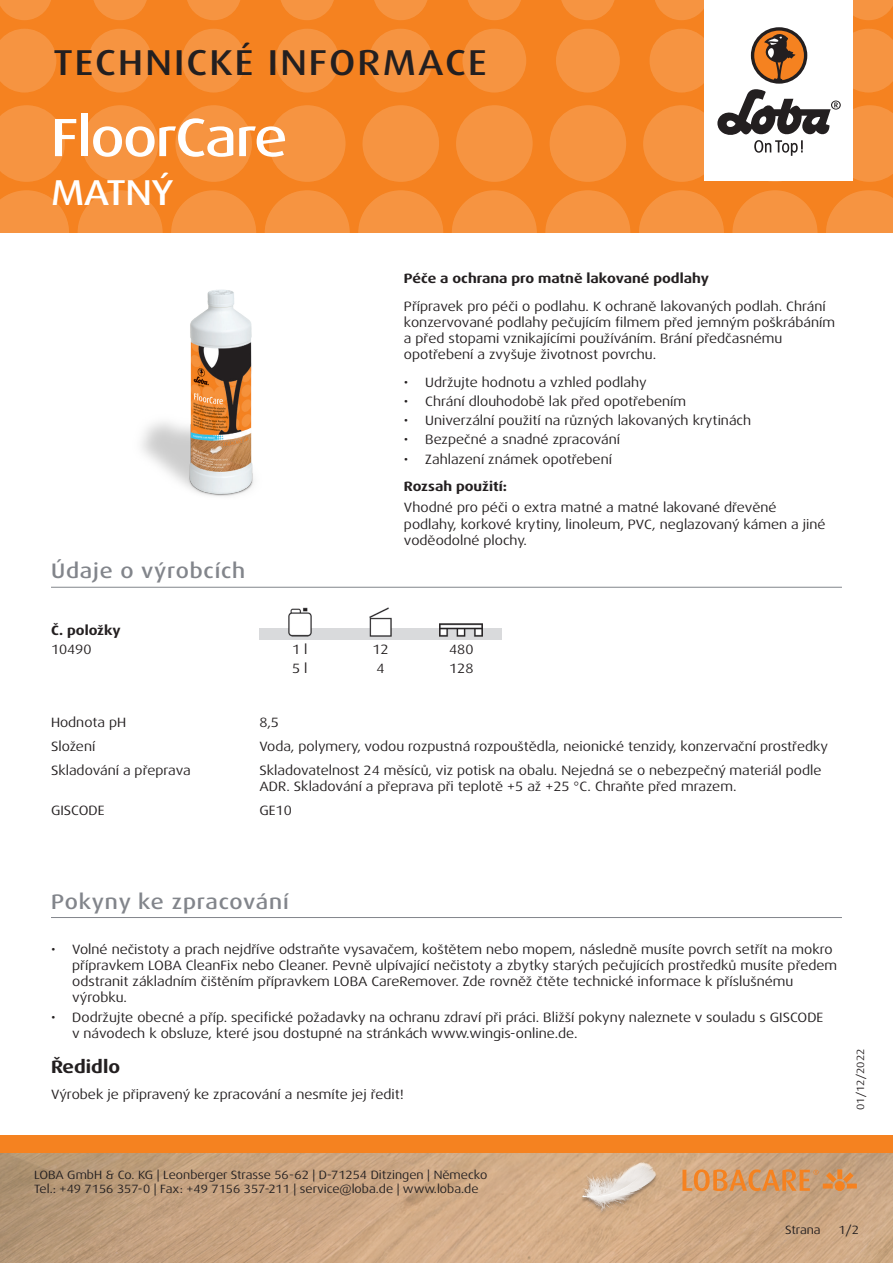
<style>
.page{position:relative;width:893px;height:1263px;background:#fff}
.page>*{position:absolute;margin:0;border:0;box-sizing:border-box;transform-origin:0 0}
.t1{font:500 expanded 54px "Dax Pro";letter-spacing:-.025em;color:#fff}
.t2{font:500 expanded 36px "Dax Pro";letter-spacing:.06em;color:#231f20}
.t3{font:500 expanded 36px "Dax Pro";letter-spacing:-.015em;color:#fff}
.Titel_grau{font:500 expanded 21px "Dax Pro";letter-spacing:.04em;color:#82858b}
.t4{font:700 expanded 18px "Dax Pro";color:#231f20}
.Text{font:expanded 13.5px/16.2px "Dax Pro";color:#231f20}
.Text_Bold{font:700 expanded 13.5px "Dax Pro";color:#231f20}
.Text_zentriert{font:expanded 13.5px "Dax Pro";color:#231f20}
.t5{font:expanded 12px/14.4px "Dax Pro";color:#231f20}
.t6{font:expanded 10.5px "Dax Pro";color:#231f20}
</style>
<div class="page">
<div style="left:0;top:0;width:893px;height:233px;background:#f58220"></div>
<svg style="left:0;top:190px;width:69px;height:43px"></svg>
<svg style="left:78px;top:190px;width:85px;height:85px;fill:#f69441"></svg>
<svg style="left:171px;top:190px;width:85px;height:85px;fill:#f69441"></svg>
<svg style="left:265px;top:190px;width:85px;height:85px;fill:#f69441"></svg>
<svg style="left:358px;top:190px;width:85px;height:85px;fill:#f69441"></svg>
<svg style="left:545px;top:190px;width:85px;height:85px;fill:#f69441"></svg>
<svg style="left:452px;top:190px;width:85px;height:85px;fill:#f69441"></svg>
<svg style="left:732px;top:190px;width:85px;height:85px;fill:#f69441"></svg>
<svg style="left:639px;top:190px;width:85px;height:85px;fill:#f69441"></svg>
<svg style="left:826px;top:190px;width:67px;height:43px"></svg>
<svg style="left:0;top:105px;width:65px;height:77px"></svg>
<svg style="left:82px;top:105px;width:76px;height:77px"></svg>
<svg style="left:175px;top:105px;width:77px;height:77px"></svg>
<svg style="left:269px;top:105px;width:76px;height:77px"></svg>
<svg style="left:456px;top:105px;width:77px;height:77px"></svg>
<svg style="left:362px;top:105px;width:77px;height:77px"></svg>
<svg style="left:550px;top:105px;width:76px;height:77px"></svg>
<svg style="left:0;top:29px;width:56px;height:63px"></svg>
<svg style="left:182px;top:29px;width:64px;height:63px"></svg>
<svg style="left:88px;top:29px;width:64px;height:63px"></svg>
<svg style="left:275px;top:29px;width:64px;height:63px"></svg>
<svg style="left:462px;top:29px;width:64px;height:63px"></svg>
<svg style="left:369px;top:29px;width:64px;height:63px"></svg>
<svg style="left:556px;top:29px;width:64px;height:63px"></svg>
<svg style="left:0;top:0;width:51px;height:20px"></svg>
<svg style="left:187px;top:0;width:53px;height:20px"></svg>
<svg style="left:468px;top:0;width:53px;height:20px"></svg>
<svg style="left:655px;top:0;width:49px;height:20px"></svg>
<svg style="left:93px;top:0;width:54px;height:20px"></svg>
<svg style="left:374px;top:0;width:54px;height:20px"></svg>
<svg style="left:281px;top:0;width:53px;height:20px"></svg>
<svg style="left:561px;top:0;width:54px;height:20px"></svg>
<svg style="left:853px;top:0;width:40px;height:20px"></svg>
<img style="left:0;top:1152px;width:893px;height:111px">
<div style="left:0;top:1135px;width:893px;height:17px;background:#f58220"></div>
<div style="left:704px;top:0;width:149px;height:181px;background:#fff"></div>
<svg style="left:643px;top:29px;width:250px;height:153px"></svg>
<img style="left:578px;top:1161px;width:82px;height:81px">
<svg style="left:682px;top:1169px;width:175px;height:22px;background:#d9965a"></svg>
<hr style="left:51px;top:917px;width:791px;height:1px;background:#82858b">
<hr style="left:51px;top:587px;width:791px;height:1px;background:#82858b">
<img style="left:259px;top:607px;width:243px;height:22px">
<img style="left:259px;top:629px;width:243px;height:10px">
<img style="left:106px;top:272px;width:216px;height:224px">
<h2 class="t2" style="left:53px;top:40px;width:435px">TECHNICKÉ INFORMACE</h2>
<p class="t1" style="left:51px;top:103px;width:238px">FloorCare</p>
<h2 class="t3" style="left:51px;top:169px;width:124px">MATNÝ</h2>
<p class="Titel_grau" style="left:51px;top:558px;width:196px">Údaje o výrobcích</p>
<p class="Text_Bold" style="left:404px;top:269px;width:307px">Péče a ochrana pro matně lakované podlahy</p>
<p class="Text" style="left:404px;top:298px;width:433px">Přípravek pro péči o podlahu. K ochraně lakovaných podlah. Chrání konzervované podlahy pečujícím filmem před jemným poškrábáním a před stopami vznikajícími používáním. Brání předčasnému opotřebení a zvyšuje životnost povrchu.</p>
<p class="Text" style="left:404px;top:374px;width:244px">• Udržujte hodnotu a vzhled podlahy</p>
<p class="Text" style="left:404px;top:393px;width:284px">• Chrání dlouhodobě lak před opotřebením</p>
<p class="Text" style="left:404px;top:413px;width:349px">• Univerzální použití na různých lakovaných krytinách</p>
<p class="Text" style="left:404px;top:432px;width:218px">• Bezpečné a snadné zpracování</p>
<p class="Text" style="left:404px;top:451px;width:210px">• Zahlazení známek opotřebení</p>
<p class="Text_Bold" style="left:404px;top:478px;width:105px">Rozsah použití:</p>
<p class="Text" style="left:404px;top:500px;width:423px">Vhodné pro péči o extra matné a matné lakované dřevěné podlahy, korkové krytiny, linoleum, PVC, neglazovaný kámen a jiné voděodolné plochy.</p>
<p class="Text_Bold" style="left:51px;top:622px;width:71px">Č. položky</p>
<p class="Text" style="left:51px;top:642px;width:42px">10490</p>
<p class="Text_zentriert" style="left:292px;top:641px;width:17px">1 l</p>
<p class="Text_zentriert" style="left:372px;top:641px;width:18px">12</p>
<p class="Text_zentriert" style="left:449px;top:641px;width:26px">480</p>
<p class="Text_zentriert" style="left:292px;top:660px;width:17px">5 l</p>
<p class="Text_zentriert" style="left:377px;top:660px;width:10px">4</p>
<p class="Text_zentriert" style="left:449px;top:660px;width:26px">128</p>
<p class="Text" style="left:51px;top:714px;width:77px">Hodnota pH</p>
<p class="Text" style="left:259px;top:714px;width:21px">8,5</p>
<p class="Text" style="left:51px;top:738px;width:46px">Složení</p>
<p class="Text" style="left:259px;top:738px;width:570px">Voda, polymery, vodou rozpustná rozpouštědla, neionické tenzidy, konzervační prostředky</p>
<p class="Text" style="left:51px;top:762px;width:141px">Skladování a přeprava</p>
<p class="Text" style="left:259px;top:762px;width:564px">Skladovatelnost 24 měsíců, viz potisk na obalu. Nejedná se o nebezpečný materiál podle<br>ADR. Skladování a přeprava při teplotě +5 až +25 °C. Chraňte před mrazem.</p>
<p class="Text" style="left:51px;top:802px;width:55px">GISCODE</p>
<p class="Text" style="left:259px;top:802px;width:34px">GE10</p>
<p class="Titel_grau" style="left:51px;top:888px;width:239px">Pokyny ke zpracování</p>
<p class="Text" style="left:72px;top:941px;width:766px;text-indent:-21px">• Volné nečistoty a prach nejdříve odstraňte vysavačem, koštětem nebo mopem, následně musíte povrch setřít na mokro přípravkem LOBA CleanFix nebo Cleaner. Pevně ulpívající nečistoty a zbytky starých pečujících prostředků musíte předem odstranit základním čištěním přípravkem LOBA CareRemover. Zde rovněž čtěte technické informace k příslušnému výrobku.</p>
<p class="Text" style="left:72px;top:1009px;width:752px;text-indent:-21px">• Dodržujte obecné a příp. specifické požadavky na ochranu zdraví při práci. Bližší pokyny naleznete v souladu s GISCODE v návodech k obsluze, které jsou dostupné na stránkách www.wingis-online.de.</p>
<p class="t4" style="left:51px;top:1055px;width:71px">Ředidlo</p>
<p class="Text" style="left:51px;top:1087px;width:354px">Výrobek je připravený ke zpracování a nesmíte jej ředit!</p>
<p class="t6" style="left:854px;top:1110px;width:63px;rotate:-90deg">01/12/2022</p>
<p class="t5" style="left:34px;top:1167px;width:455px">LOBA GmbH &amp; Co. KG | Leonberger Strasse 56-62 | D-71254 Ditzingen | Německo<br>Tel.: +49 7156 357-0 | Fax: +49 7156 357-211 | service@loba.de | www.loba.de</p>
<p class="t5" style="left:785px;top:1223px;width:37px">Strana</p>
<p class="t5" style="left:838px;top:1223px;width:22px">1/2</p>
</div>
